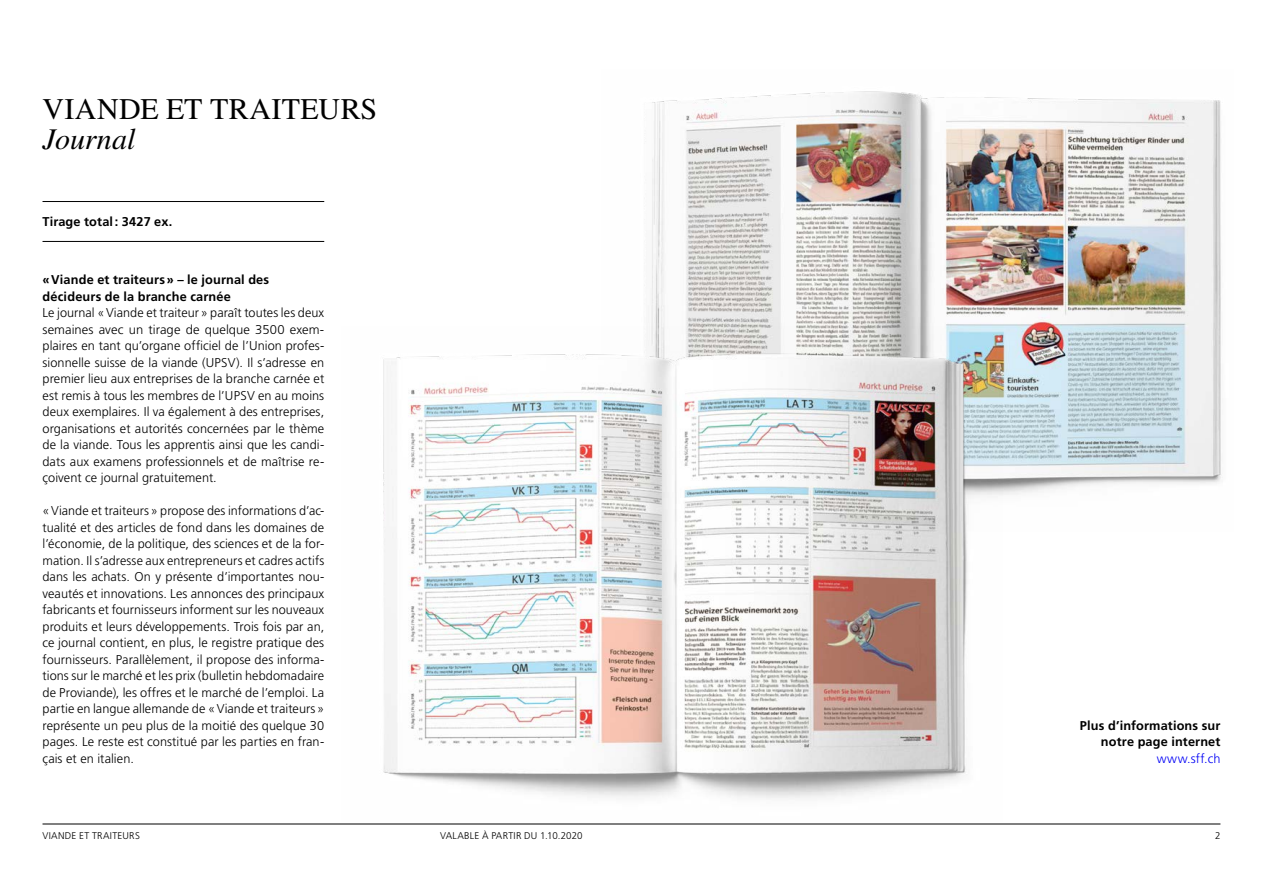
<style>
.page{position:relative;width:1263px;height:893px;background:#fff}
.page>*{position:absolute;margin:0;border:0;box-sizing:border-box;transform-origin:0 0}
.t1{font:30px "Times LT Std";letter-spacing:.015em;color:#000}
.t2{font:italic 30px "Times LT Std";color:#000}
.t3{font:300 12.75px/16.5px "Frutiger LT Std";letter-spacing:.005em;color:#000;text-align:justify}
.t4{font:700 12.75px/16.5px "Frutiger LT Std";letter-spacing:.01em;color:#000}
.t5{font:300 12.75px "Frutiger LT Std";letter-spacing:.025em;color:#0000f6}
.t6{font:300 9.75px "Frutiger LT Std";letter-spacing:.03em;color:#000}
.t7{font:300 9.75px "Frutiger LT Std";letter-spacing:.01em;color:#000}
</style>
<div class="page">
<hr style="left:43px;top:824px;width:1177px;height:1px;background:#000">
<hr style="left:43px;top:201px;width:281px;height:1px;background:#000">
<hr style="left:43px;top:241px;width:281px;height:1px;background:#000">
<img style="left:651px;top:91px;width:570px;height:404px">
<img style="left:383px;top:327px;width:620px;height:472px">
<h1 class="t1" style="left:43px;top:92px;width:336px">VIANDE ET TRAITEURS</h1>
<h1 class="t2" style="left:43px;top:122px;width:94px">Journal</h1>
<p class="t4" style="left:43px;top:214px;width:131px">Tirage total: 3427 ex.</p>
<p class="t4" style="left:43px;top:271px;width:228px">«Viande et traiteurs» – le journal des décideurs de la branche carnée</p>
<p class="t3" style="left:43px;top:305px;width:283px">Le journal «Viande et traiteur» paraît toutes les deux semaines avec un tirage de quelque 3500 exem&shy;plaires en tant qu’organe officiel de l’Union profes&shy;sionnelle suisse de la viande (UPSV). Il s’adresse en premier lieu aux entreprises de la branche carnée et est remis à tous les membres de l’UPSV en au moins deux exemplaires. Il va également à des entreprises, organisations et autorités concernées par le thème de la viande. Tous les apprentis ainsi que les candi&shy;dats aux examens professionnels et de maîtrise re&shy;çoivent ce journal gratuitement.</p>
<p class="t3" style="left:43px;top:503px;width:283px">«Viande et traiteurs» propose des informations d’ac&shy;tualité et des articles de fond dans les domaines de l’économie, de la politique, des sciences et de la for&shy;mation. Il s’adresse aux entrepreneurs et cadres actifs dans les achats. On y présente d’importantes nou&shy;veautés et innovations. Les annonces des principaux fabricants et fournisseurs informent sur les nouveaux produits et leurs développements. Trois fois par an, ce journal contient, en plus, le registre pratique des fournisseurs. Parallèlement, il propose des informa&shy;tions sur le marché et les prix (bulletin hebdomadaire de Proviande), les offres et le marché de l’emploi. La partie en langue allemande de «Viande et traiteurs» représente un peu plus de la moitié des quelque 30 pages. Le reste est constitué par les parties en fran&shy;çais et en italien.</p>
<p class="t4" style="left:1080px;top:717px;width:142px;text-align:right">Plus d’informations sur notre page internet</p>
<p class="t5" style="left:1157px;top:751px;width:65px">www.sff.ch</p>
<p class="t6" style="left:43px;top:830px;width:99px">VIANDE ET TRAITEURS</p>
<p class="t6" style="left:440px;top:830px;width:6px">valable</p>
<p class="t7" style="left:482px;top:830px;width:102px">À PARTIR DU 1.10.2020</p>
<p class="t6" style="left:1215px;top:830px;width:7px">2</p>
</div>
